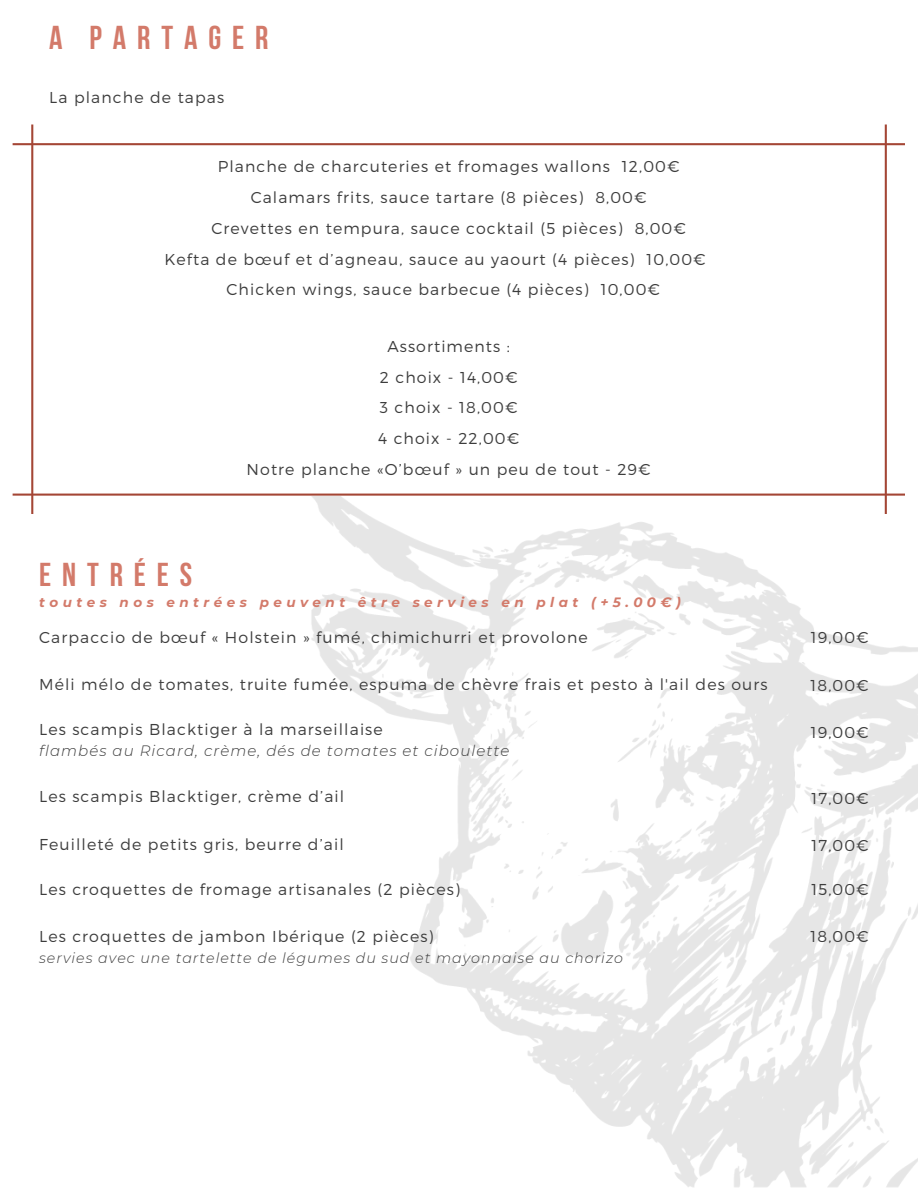
<style>
.page{position:relative;width:918px;height:1188px;background:#fff}
.page>*{position:absolute;margin:0;border:0;box-sizing:border-box;transform-origin:0 0}
.t1{font:700 33px "Bebas Neue";letter-spacing:.33em;color:#d37a6a}
.t2{font:300 15.75px/30.8px "Montserrat";letter-spacing:.07em;color:#3d3d3d;text-align:center}
.t3{font:italic 300 15px "Montserrat";letter-spacing:.07em;color:#3d3d3d}
.t4{font:italic 300 14.25px "Montserrat";letter-spacing:.07em;color:#3d3d3d}
.t5{font:italic 700 13.5px "Montserrat";letter-spacing:.33em;color:#d37a6a}
</style>
<div class="page">
<img style="left:311px;top:514px;width:607px;height:673px">
<svg style="left:13px;top:125px;width:892px;height:389px"></svg>
<h1 class="t1" style="left:49px;top:24px;width:221px">A PARTAGER</h1>
<h2 class="t2" style="left:49px;top:82px;width:177px">La planche de tapas</h2>
<h2 class="t2" style="left:218px;top:150px;width:463px">Planche de charcuteries et fromages wallons 12,00€</h2>
<h2 class="t2" style="left:251px;top:181px;width:398px">Calamars frits, sauce tartare (8 pièces) 8,00€</h2>
<h2 class="t2" style="left:211px;top:212px;width:476px">Crevettes en tempura, sauce cocktail (5 pièces) 8,00€</h2>
<h2 class="t2" style="left:164px;top:243px;width:543px">Kefta de bœuf et d’agneau, sauce au yaourt (4 pièces) 10,00€</h2>
<h2 class="t2" style="left:226px;top:274px;width:435px">Chicken wings, sauce barbecue (4 pièces) 10,00€</h2>
<h2 class="t2" style="left:247px;top:330px;width:406px">Assortiments :<br>2 choix - 14,00€<br>3 choix - 18,00€<br>4 choix - 22,00€<br>Notre planche «O’bœuf » un peu de tout - 29€</h2>
<h1 class="t1" style="left:39px;top:562px;width:155px">ENTRÉES</h1>
<p class="t5" style="left:39px;top:593px;width:643px">toutes nos entrées peuvent être servies en plat (+5.00€)</p>
<h2 class="t2" style="left:39px;top:621px;width:550px">Carpaccio de bœuf « Holstein » fumé, chimichurri et provolone</h2>
<h2 class="t2" style="left:39px;top:668px;width:730px">Méli mélo de tomates, truite fumée, espuma de chèvre frais et pesto à l'ail des ours</h2>
<p class="t2" style="left:39px;top:713px;width:345px">Les scampis Blacktiger à la marseillaise</p>
<p class="t3" style="left:39px;top:742px;width:472px">flambés au Ricard, crème, dés de tomates et ciboulette</p>
<h2 class="t2" style="left:39px;top:781px;width:307px">Les scampis Blacktiger, crème d’ail</h2>
<h2 class="t2" style="left:39px;top:828px;width:306px">Feuilleté de petits gris, beurre d’ail</h2>
<h2 class="t2" style="left:39px;top:873px;width:422px">Les croquettes de fromage artisanales (2 pièces)</h2>
<h2 class="t2" style="left:39px;top:920px;width:396px">Les croquettes de jambon Ibérique (2 pièces)</h2>
<h2 class="t4" style="left:39px;top:949px;width:585px">servies avec une tartelette de légumes du sud et mayonnaise au chorizo</h2>
<h2 class="t2" style="left:811px;top:621px;width:60px">19,00€</h2>
<h2 class="t2" style="left:811px;top:669px;width:60px">18,00€</h2>
<h2 class="t2" style="left:811px;top:716px;width:60px">19,00€</h2>
<h2 class="t2" style="left:812px;top:782px;width:59px">17,00€</h2>
<h2 class="t2" style="left:812px;top:830px;width:59px">17,00€</h2>
<h2 class="t2" style="left:811px;top:873px;width:59px">15,00€</h2>
<h2 class="t2" style="left:811px;top:920px;width:60px">18,00€</h2>
</div>
